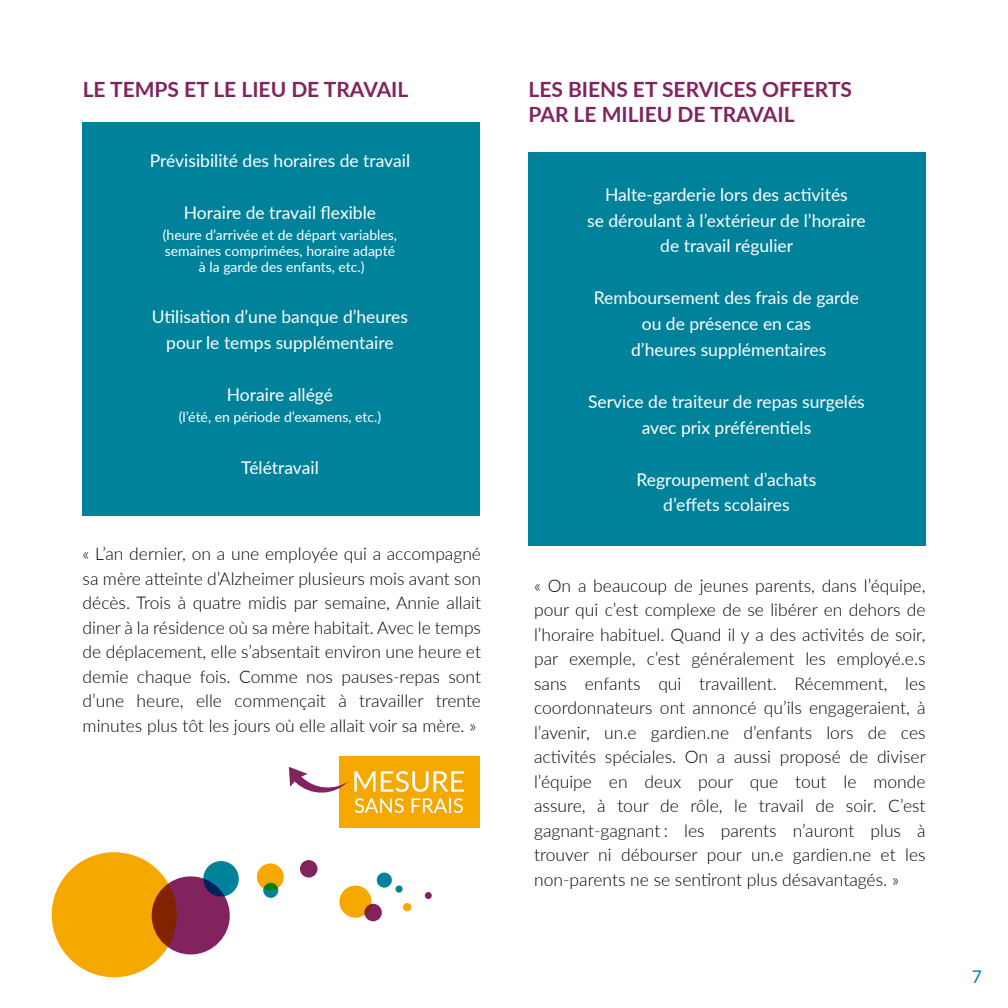
<style>
.page{position:relative;width:1008px;height:1008px;background:#fff}
.page>*{position:absolute;margin:0;border:0;box-sizing:border-box;transform-origin:0 0}
.t1{font:700 21px/25.2px "Lato";color:#82235f}
.t2{font:300 17.5px/24.5px "Lato";color:#000;text-align:justify}
.t3{font:17.5px/25.9px "Lato";color:#fff;text-align:center}
.t4{font:17.5px "Lato";color:#00829b}
.t5{font:14px/15.8px "Lato";color:#fff;text-align:center}
</style>
<div class="page">
<div style="left:82px;top:122px;width:398px;height:394px;background:#00829b"></div>
<svg style="left:52px;top:852px;width:125px;height:125px"></svg>
<svg style="left:263px;top:883px;width:15px;height:15px"></svg>
<div style="left:377px;top:873px;width:15px;height:15px;background:#00829b;border-radius:50%"></div>
<div style="left:395px;top:885px;width:8px;height:8px;background:#00829b;border-radius:50%"></div>
<div style="left:300px;top:860px;width:18px;height:18px;background:#82235f;border-radius:50%"></div>
<div style="left:364px;top:904px;width:18px;height:17px;background:#82235f;border-radius:50%"></div>
<div style="left:425px;top:892px;width:7px;height:7px;background:#82235f;border-radius:50%"></div>
<svg style="left:257px;top:863px;width:27px;height:27px"></svg>
<div style="left:339px;top:886px;width:33px;height:32px;background:#f5a800;border-radius:50%"></div>
<div style="left:403px;top:903px;width:8px;height:8px;background:#f5a800;border-radius:50%"></div>
<div style="left:203px;top:861px;width:36px;height:36px;background:#00829b;border-radius:50%"></div>
<svg style="left:152px;top:876px;width:78px;height:78px;fill:#82235f"></svg>
<div style="left:339px;top:757px;width:141px;height:71px;background:#f5a800"></div>
<svg style="left:354px;top:771px;width:110px;height:21px"></svg>
<svg style="left:355px;top:798px;width:49px;height:15px"></svg>
<svg style="left:412px;top:798px;width:51px;height:15px"></svg>
<svg style="left:289px;top:767px;width:59px;height:26px"></svg>
<div style="left:528px;top:152px;width:398px;height:394px;background:#00829b"></div>
<p class="t1" style="left:83px;top:76px;width:327px">LE TEMPS ET LE LIEU DE TRAVAIL</p>
<p class="t3" style="left:150px;top:147px;width:262px">Prévisibilité des horaires de travail</p>
<p class="t3" style="left:184px;top:199px;width:194px">Horaire de travail flexible</p>
<p class="t5" style="left:163px;top:227px;width:236px">(heure d’arrivée et de départ variables, semaines comprimées, horaire adapté à la garde des enfants, etc.)</p>
<p class="t3" style="left:152px;top:303px;width:258px">Utilisation d’une banque d’heures pour le temps supplémentaire</p>
<p class="t3" style="left:227px;top:381px;width:108px">Horaire allégé</p>
<p class="t5" style="left:179px;top:409px;width:204px">(l’été, en période d’examens, etc.)</p>
<p class="t3" style="left:241px;top:454px;width:79px">Télétravail</p>
<p class="t2" style="left:83px;top:541px;width:400px">« L’an dernier, on a une employée qui a accompagné sa mère atteinte d’Alzheimer plusieurs mois avant son décès. Trois à quatre midis par semaine, Annie allait diner à la résidence où sa mère habitait. Avec le temps de déplacement, elle s’absentait environ une heure et demie chaque fois. Comme nos pauses-repas sont d’une heure, elle commençait à travailler trente minutes plus tôt les jours où elle allait voir sa mère. »</p>
<p class="t1" style="left:528px;top:76px;width:325px">LES BIENS ET SERVICES OFFERTS<br>PAR LE MILIEU DE TRAVAIL</p>
<p class="t3" style="left:587px;top:181px;width:280px">Halte-garderie lors des activités<br>se déroulant à l’extérieur de l’horaire de travail régulier</p>
<p class="t3" style="left:594px;top:284px;width:267px">Remboursement des frais de garde ou de présence en cas<br>d’heures supplémentaires</p>
<p class="t3" style="left:588px;top:388px;width:278px">Service de traiteur de repas surgelés avec prix préférentiels</p>
<p class="t3" style="left:637px;top:465px;width:181px">Regroupement d’achats d’effets scolaires</p>
<p class="t2" style="left:534px;top:572px;width:393px">« On a beaucoup de jeunes parents, dans l’équipe, pour qui c’est complexe de se libérer en dehors de l’horaire habituel. Quand il y a des activités de soir, par exemple, c’est généralement les employé.e.s sans enfants qui travaillent. Récemment, les coordonnateurs ont annoncé qu’ils engageraient, à l’avenir, un.e gardien.ne d’enfants lors de ces activités spéciales. On a aussi proposé de diviser l’équipe en deux pour que tout le monde assure, à tour de rôle, le travail de soir. C’est gagnant-gagnant : les parents n’auront plus à trouver ni débourser pour un.e gardien.ne et les non-parents ne se sentiront plus désavantagés. »</p>
<p class="t4" style="left:972px;top:964px;width:12px">7</p>
</div>
